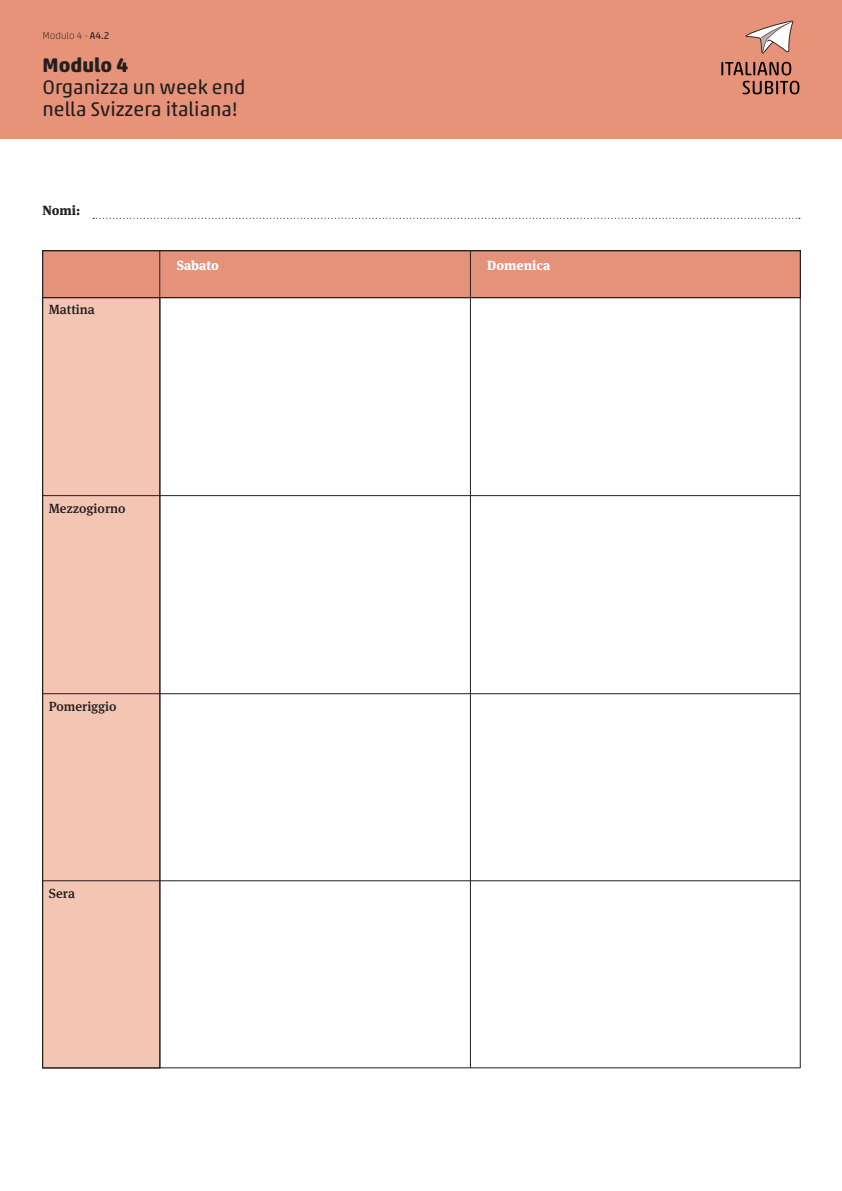
<style>
.page{position:relative;width:842px;height:1191px;background:#fff}
.page>*{position:absolute;margin:0;border:0;box-sizing:border-box;transform-origin:0 0}
.titolo{font:20px "Akko Rounded Std";color:#231f20}
.titolo-2{font:700 20px "Akko Rounded Std";color:#231f20}
.testo_line{font:500 13.2px "Meta Serif OT";color:#231f20}
.testo{font:800 13.2px "Meta Serif OT";color:#fff}
.testo-2{font:800 13.2px "Meta Serif OT";color:#231f20}
.titolo-3{font:100 10px "Akko Rounded Std";color:#231f20}
.s1{font-weight:400}
</style>
<div class="page">
<div style="left:0;top:0;width:842px;height:138px;background:#e69379"></div>
<svg style="left:721px;top:62px;width:70px;height:13px"></svg>
<svg style="left:742px;top:81px;width:57px;height:13px"></svg>
<svg style="left:745px;top:20px;width:48px;height:33px"></svg>
<div style="left:43px;top:250px;width:757px;height:48px;background:#e5927a"></div>
<div style="left:43px;top:298px;width:117px;height:770px;background:#f3c6b4"></div>
<div style="left:42px;top:298px;width:118px;height:770px;border:1px solid #231f20"></div>
<hr style="left:43px;top:297px;width:757px;height:1px;background:#231f20">
<hr style="left:43px;top:495px;width:757px;height:1px;background:#231f20">
<hr style="left:43px;top:693px;width:757px;height:1px;background:#231f20">
<hr style="left:43px;top:880px;width:757px;height:1px;background:#231f20">
<hr style="left:43px;top:1067px;width:757px;height:1px;background:#231f20">
<hr style="left:160px;top:250px;width:1px;height:818px;background:#231f20">
<hr style="left:800px;top:250px;width:1px;height:818px;background:#231f20">
<hr style="left:43px;top:250px;width:1px;height:818px;background:#231f20">
<hr style="left:43px;top:250px;width:757px;height:1px;background:#231f20">
<hr style="left:470px;top:250px;width:1px;height:817px;background:#231f20">
<svg style="left:93px;top:218px;width:707px;height:1px"></svg>
<p class="titolo-3" style="left:43px;top:30px;width:68px">Modulo 4 - <span class="s1">A4.2</span></p>
<p class="titolo-2" style="left:43px;top:53px;width:87px">Modulo 4</p>
<p class="titolo" style="left:43px;top:75px;width:204px">Organizza un week end</p>
<p class="titolo" style="left:43px;top:97px;width:197px">nella Svizzera italiana!</p>
<p class="testo-2" style="left:43px;top:202px;width:39px">Nomi:</p>
<p class="testo_line" style="left:49px;top:301px;width:48px">Mattina</p>
<p class="testo" style="left:177px;top:257px;width:44px">Sabato</p>
<p class="testo" style="left:487px;top:257px;width:65px">Domenica</p>
<p class="testo_line" style="left:49px;top:499px;width:78px">Mezzogiorno</p>
<p class="testo_line" style="left:49px;top:697px;width:69px">Pomeriggio</p>
<p class="testo_line" style="left:49px;top:884px;width:28px">Sera</p>
</div>
